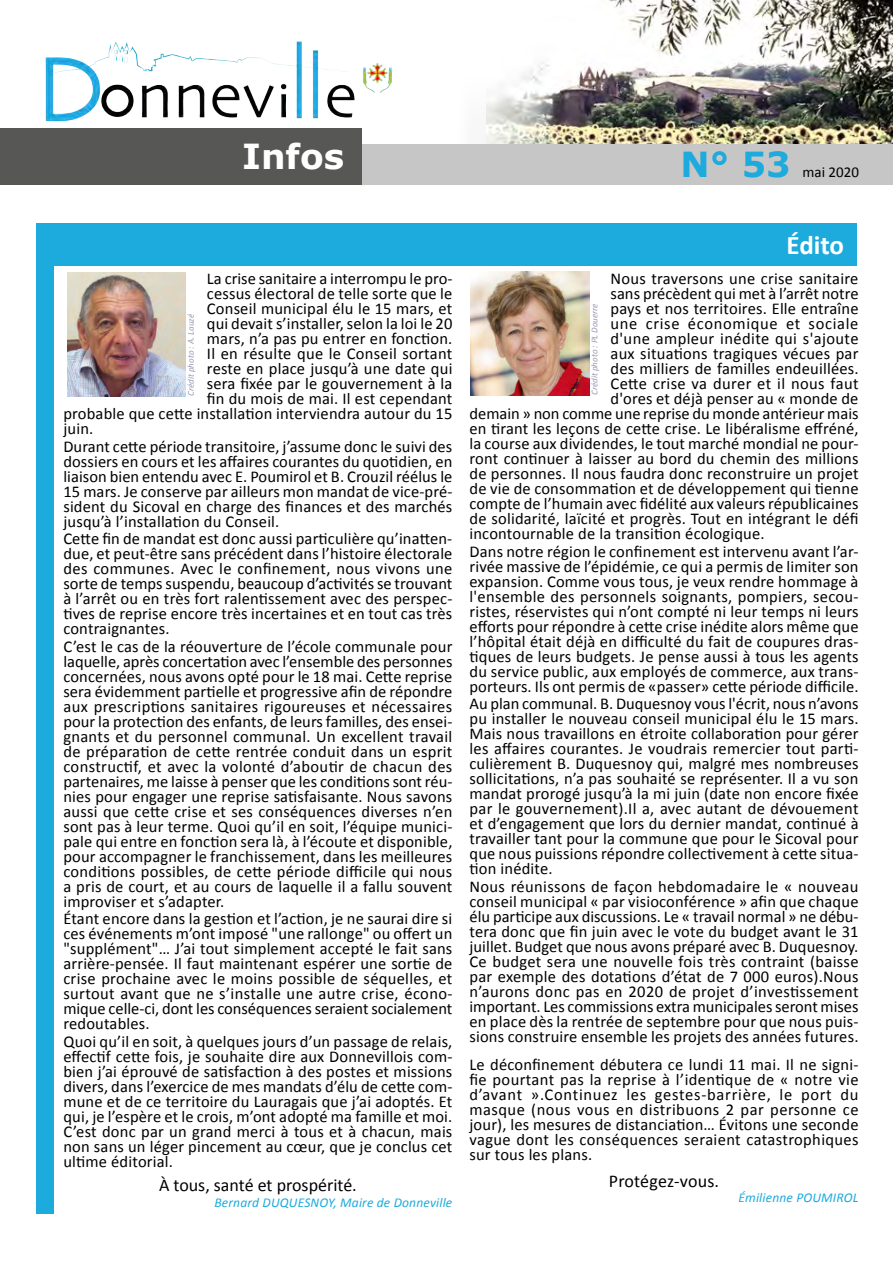
<style>
.page{position:relative;width:893px;height:1263px;background:#fff}
.page>*{position:absolute;margin:0;border:0;box-sizing:border-box;transform-origin:0 0}
.t1{font:700 34.5px "Verdana";color:#fff}
.t2{font:700 34.5px "Verdana";color:#1daadd}
.t3{font:700 27px "Calibri";letter-spacing:-.005em;color:#fff}
.t4{font:18px "Calibri";color:#000}
.t5{font:16.5px/15px "Calibri";letter-spacing:.01em;color:#000;text-align:justify}
.t6{font:16.5px "Calibri";letter-spacing:.04em;color:#000}
.t7{font:15px "Calibri";color:#000}
.t8{font:italic 13.5px "Calibri";letter-spacing:.01em;color:#1daadd}
.t9{font:italic 9px "Calibri";color:#989ab3}
</style>
<div class="page">
<img style="left:361px;top:0;width:532px;height:144px">
<div style="left:361px;top:144px;width:532px;height:40px;background:#c6c6c6"></div>
<img style="left:45px;top:19px;width:350px;height:123px">
<div style="left:0;top:128px;width:361px;height:56px;background:#575756"></div>
<div style="left:36px;top:264px;width:17px;height:950px;background:#1daadd"></div>
<div style="left:36px;top:223px;width:821px;height:42px;background:#1daadd"></div>
<img style="left:67px;top:273px;width:119px;height:123px">
<img style="left:471px;top:272px;width:118px;height:123px">
<h1 class="t1" style="left:242px;top:134px;width:104px">Infos</h1>
<h1 class="t2" style="left:680px;top:142px;width:112px">N° 53</h1>
<p class="t7" style="left:802px;top:163px;width:58px">mai 2020</p>
<h2 class="t3" style="left:787px;top:228px;width:59px">Édito</h2>
<p class="t5" style="left:207px;top:271px;width:247px">La crise sanitaire a interrompu le pro-</p>
<p class="t5" style="left:207px;top:286px;width:247px">cessus électoral de telle sorte que le</p>
<p class="t5" style="left:207px;top:301px;width:247px">Conseil municipal élu le 15 mars, et</p>
<p class="t5" style="left:207px;top:316px;width:247px">qui devait s’installer, selon la loi le 20</p>
<p class="t5" style="left:207px;top:331px;width:247px">mars, n’a pas pu entrer en fonction.</p>
<p class="t5" style="left:207px;top:346px;width:247px">Il en résulte que le Conseil sortant</p>
<p class="t5" style="left:207px;top:361px;width:247px">reste en place jusqu’à une date qui</p>
<p class="t5" style="left:207px;top:376px;width:247px">sera fixée par le gouvernement à la</p>
<p class="t5" style="left:207px;top:391px;width:247px">fin du mois de mai. Il est cependant</p>
<p class="t5" style="left:63px;top:406px;width:391px">probable que cette installation interviendra autour du 15</p>
<p class="t5" style="left:63px;top:421px;width:31px">juin.</p>
<p class="t5" style="left:63px;top:439px;width:391px">Durant cette période transitoire, j’assume donc le suivi des dossiers en cours et les affaires courantes du quotidien, en liaison bien entendu avec E. Poumirol et B. Crouzil réélus le 15 mars. Je conserve par ailleurs mon mandat de vice-pré&shy;sident du Sicoval en charge des finances et des marchés jusqu’à l’installation du Conseil.</p>
<p class="t5" style="left:63px;top:531px;width:391px">Cette fin de mandat est donc aussi particulière qu’inatten&shy;due, et peut-être sans précédent dans l’histoire électorale des communes. Avec le confinement, nous vivons une sorte de temps suspendu, beaucoup d’activités se trouvant à l’arrêt ou en très fort ralentissement avec des perspec&shy;tives de reprise encore très incertaines et en tout cas très contraignantes.</p>
<p class="t5" style="left:63px;top:639px;width:391px">C’est le cas de la réouverture de l’école communale pour laquelle, après concertation avec l’ensemble des personnes concernées, nous avons opté pour le 18 mai. Cette reprise sera évidemment partielle et progressive afin de répondre aux prescriptions sanitaires rigoureuses et nécessaires pour la protection des enfants, de leurs familles, des ensei&shy;gnants et du personnel communal. Un excellent travail de préparation de cette rentrée conduit dans un esprit constructif, et avec la volonté d’aboutir de chacun des partenaires, me laisse à penser que les conditions sont réu&shy;nies pour engager une reprise satisfaisante. Nous savons aussi que cette crise et ses conséquences diverses n’en sont pas à leur terme. Quoi qu’il en soit, l’équipe munici&shy;pale qui entre en fonction sera là, à l’écoute et disponible, pour accompagner le franchissement, dans les meilleures conditions possibles, de cette période difficile qui nous a pris de court, et au cours de laquelle il a fallu souvent improviser et s’adapter.</p>
<p class="t5" style="left:63px;top:911px;width:391px">Étant encore dans la gestion et l’action, je ne saurai dire si ces événements m’ont imposé "une rallonge" ou offert un "supplément"… J’ai tout simplement accepté le fait sans arrière-pensée. Il faut maintenant espérer une sortie de crise prochaine avec le moins possible de séquelles, et surtout avant que ne s’installe une autre crise, écono&shy;mique celle-ci, dont les conséquences seraient socialement redoutables.</p>
<p class="t5" style="left:63px;top:1034px;width:391px">Quoi qu’il en soit, à quelques jours d’un passage de relais, effectif cette fois, je souhaite dire aux Donnevillois com&shy;bien j’ai éprouvé de satisfaction à des postes et missions divers, dans l’exercice de mes mandats d’élu de cette com&shy;mune et de ce territoire du Lauragais que j’ai adoptés. Et qui, je l’espère et le crois, m’ont adopté ma famille et moi.<br>C’est donc par un grand merci à tous et à chacun, mais non sans un léger pincement au cœur, que je conclus cet ultime éditorial.</p>
<p class="t4" style="left:159px;top:1174px;width:199px">À tous, santé et prospérité.</p>
<p class="t8" style="left:214px;top:1193px;width:239px">Bernard DUQUESNOY, Maire de Donneville</p>
<p class="t5" style="left:611px;top:271px;width:249px">Nous traversons une crise sanitaire</p>
<p class="t5" style="left:611px;top:286px;width:250px">sans précèdent qui met à l’arrêt notre</p>
<p class="t5" style="left:611px;top:301px;width:249px">pays et nos territoires. Elle entraîne</p>
<p class="t6" style="left:611px;top:313px;width:249px">une crise économique et sociale</p>
<p class="t5" style="left:611px;top:331px;width:249px">d'une ampleur inédite qui s'ajoute</p>
<p class="t5" style="left:611px;top:346px;width:249px">aux situations tragiques vécues par</p>
<p class="t5" style="left:611px;top:361px;width:250px">des milliers de familles endeuillées.</p>
<p class="t5" style="left:611px;top:376px;width:249px">Cette crise va durer et il nous faut</p>
<p class="t5" style="left:611px;top:391px;width:249px">d'ores et déjà penser au « monde de</p>
<p class="t5" style="left:469px;top:406px;width:391px">demain » non comme une reprise du monde antérieur mais</p>
<p class="t5" style="left:469px;top:421px;width:391px">en tirant les leçons de cette crise. Le libéralisme effréné,</p>
<p class="t5" style="left:469px;top:436px;width:391px">la course aux dividendes, le tout marché mondial ne pour-</p>
<p class="t5" style="left:469px;top:451px;width:391px">ront continuer à laisser au bord du chemin des millions</p>
<p class="t5" style="left:469px;top:466px;width:391px">de personnes. Il nous faudra donc reconstruire un projet</p>
<p class="t5" style="left:469px;top:481px;width:391px">de vie de consommation et de développement qui tienne</p>
<p class="t5" style="left:469px;top:496px;width:391px">compte de l’humain avec fidélité aux valeurs républicaines</p>
<p class="t5" style="left:469px;top:511px;width:391px">de solidarité, laïcité et progrès. Tout en intégrant le défi</p>
<p class="t5" style="left:469px;top:526px;width:297px">incontournable de la transition écologique.</p>
<p class="t5" style="left:469px;top:544px;width:391px">Dans notre région le confinement est intervenu avant l’ar&shy;rivée massive de l’épidémie, ce qui a permis de limiter son expansion. Comme vous tous, je veux rendre hommage à l'ensemble des personnels soignants, pompiers, secou&shy;ristes, réservistes qui n’ont compté ni leur temps ni leurs efforts pour répondre à cette crise inédite alors même que l’hôpital était déjà en difficulté du fait de coupures dras&shy;tiques de leurs budgets. Je pense aussi à tous les agents du service public, aux employés de commerce, aux trans&shy;porteurs. Ils ont permis de «passer» cette période difficile.</p>
<p class="t5" style="left:469px;top:696px;width:391px">Au plan communal. B. Duquesnoy vous l'écrit, nous n’avons pu installer le nouveau conseil municipal élu le 15 mars.<br>Mais nous travaillons en étroite collaboration pour gérer les affaires courantes. Je voudrais remercier tout parti&shy;culièrement B. Duquesnoy qui, malgré mes nombreuses sollicitations, n’a pas souhaité se représenter. Il a vu son mandat prorogé jusqu’à la mi juin (date non encore fixée par le gouvernement).Il a, avec autant de dévouement et d’engagement que lors du dernier mandat, continué à travailler tant pour la commune que pour le Sicoval pour que nous puissions répondre collectivement à cette situa&shy;tion inédite.</p>
<p class="t5" style="left:469px;top:879px;width:391px">Nous réunissons de façon hebdomadaire le « nouveau conseil municipal « par visioconférence » afin que chaque élu participe aux discussions. Le « travail normal » ne débu&shy;tera donc que fin juin avec le vote du budget avant le 31 juillet. Budget que nous avons préparé avec B. Duquesnoy.<br>Ce budget sera une nouvelle fois très contraint (baisse par exemple des dotations d’état de 7 000 euros).Nous n’aurons donc pas en 2020 de projet d’investissement important. Les commissions extra municipales seront mises en place dès la rentrée de septembre pour que nous puis&shy;sions construire ensemble les projets des années futures.</p>
<p class="t5" style="left:469px;top:1056px;width:391px">Le déconfinement débutera ce lundi 11 mai. Il ne signi&shy;fie pourtant pas la reprise à l’identique de « notre vie d’avant ».Continuez les gestes-barrière, le port du masque (nous vous en distribuons 2 par personne ce jour), les mesures de distanciation… Évitons une seconde vague dont les conséquences seraient catastrophiques sur tous les plans.</p>
<p class="t4" style="left:609px;top:1170px;width:112px">Protégez-vous.</p>
<p class="t8" style="left:738px;top:1188px;width:121px">Émilienne POUMIROL</p>
<p class="t9" style="left:185px;top:396px;width:84px;rotate:-90deg">Crédit photo : A. Lauzé</p>
<p class="t9" style="left:588px;top:395px;width:93px;rotate:-90deg">Crédit photo : PL Douerre</p>
</div>
